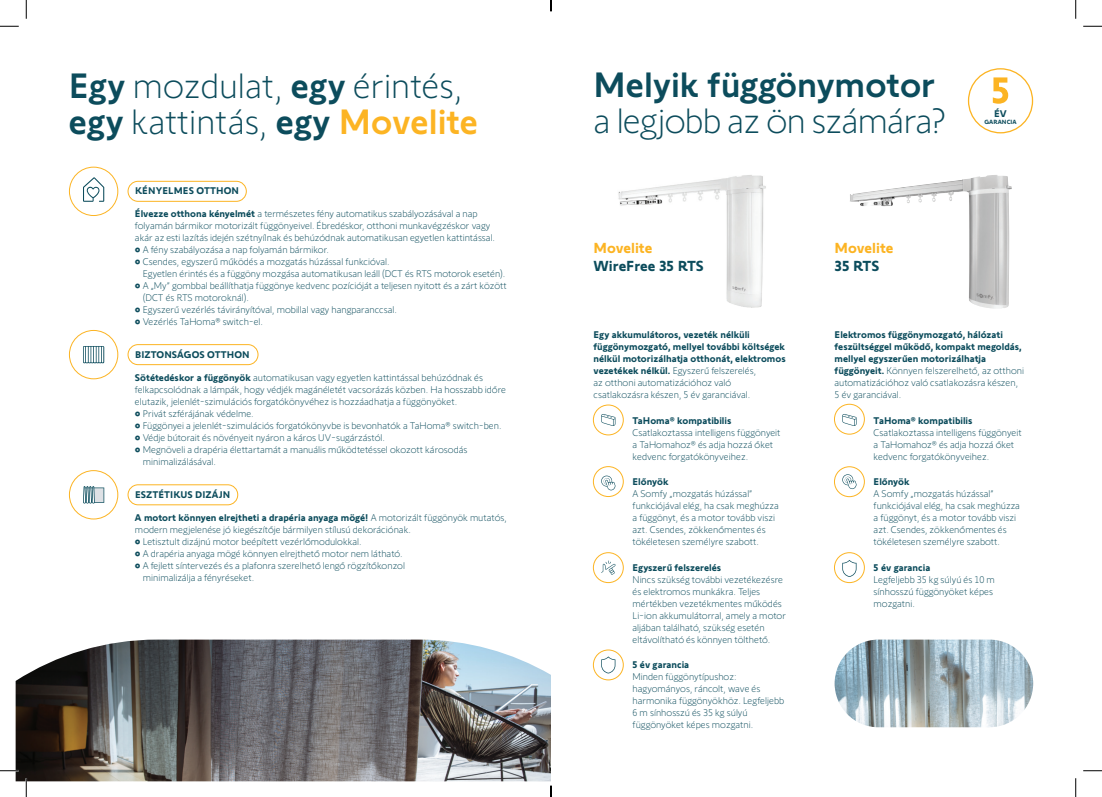
<style>
.page{position:relative;width:1102px;height:797px;background:#fff}
.page>*{position:absolute;margin:0;border:0;box-sizing:border-box;transform-origin:0 0}
.t1{font:300 36.25px/36.2px "Somfy Sans";color:#0c4c5c}
.t2{font:300 36.25px/36.2px "Somfy Sans";letter-spacing:-.02em;color:#0c4c5c}
.t3{font:700 15px/18px "Somfy Sans";color:#0c4c5c}
.t4{font:700 15px/18px "Somfy Sans";color:#fcb423}
.t5{font:300 10px/12px "Somfy Sans";color:#0c4c5c}
.t6{font:700 10px/12px "Somfy Sans";color:#0c4c5c}
.t7{font:700 6.25px "Somfy Sans";letter-spacing:.01em;color:#0c4c5c}
.s1{font-weight:500}
.s2{font-weight:500;color:#fcb423}
.s3{font-weight:700}
.s4{color:#fcb423}
.s5{color:#0c4c5c}
.s6{font-weight:300}
</style>
<div class="page">
<div style="left:127px;top:181px;width:120px;height:21px;border:1px solid #fcb423;border-radius:10px"></div>
<div style="left:127px;top:344px;width:131px;height:21px;border:1px solid #fcb423;border-radius:10px"></div>
<div style="left:127px;top:484px;width:111px;height:21px;border:1px solid #fcb423;border-radius:10px"></div>
<img style="left:16px;top:639px;width:535px;height:142px">
<div style="left:69px;top:167px;width:49px;height:49px;border:1px solid #fcb423;border-radius:50%"></div>
<div style="left:69px;top:330px;width:49px;height:49px;border:1px solid #fcb423;border-radius:50%"></div>
<div style="left:69px;top:470px;width:49px;height:49px;border:1px solid #fcb423;border-radius:50%"></div>
<img style="left:618px;top:175px;width:148px;height:133px">
<img style="left:850px;top:175px;width:147px;height:31px">
<div style="left:593px;top:466px;width:30px;height:31px;border:1px solid #fcb423;border-radius:50%"></div>
<svg style="left:601px;top:475px;width:14px;height:16px"></svg>
<div style="left:593px;top:552px;width:30px;height:31px;border:1px solid #fcb423;border-radius:50%"></div>
<svg style="left:601px;top:560px;width:14px;height:15px"></svg>
<div style="left:593px;top:404px;width:30px;height:31px;border:1px solid #fcb423;border-radius:50%"></div>
<svg style="left:601px;top:414px;width:14px;height:12px"></svg>
<div style="left:593px;top:649px;width:30px;height:31px;border:1px solid #fcb423;border-radius:50%"></div>
<svg style="left:601px;top:656px;width:14px;height:17px"></svg>
<div style="left:833px;top:466px;width:31px;height:31px;border:1px solid #fcb423;border-radius:50%"></div>
<svg style="left:842px;top:474px;width:14px;height:15px"></svg>
<div style="left:833px;top:404px;width:31px;height:30px;border:1px solid #fcb423;border-radius:50%"></div>
<svg style="left:842px;top:414px;width:14px;height:12px"></svg>
<div style="left:833px;top:552px;width:31px;height:31px;border:1px solid #fcb423;border-radius:50%"></div>
<svg style="left:842px;top:560px;width:14px;height:17px"></svg>
<div style="left:967px;top:68px;width:66px;height:65px;border:1px solid #fcb423;border-radius:50%"></div>
<svg style="left:992px;top:77px;width:16px;height:27px"></svg>
<svg style="left:83px;top:346px;width:21px;height:17px"></svg>
<svg style="left:83px;top:486px;width:21px;height:17px"></svg>
<svg style="left:83px;top:177px;width:21px;height:25px"></svg>
<img style="left:834px;top:639px;width:199px;height:88px;border-radius:44px">
<svg style="left:0;top:25px;width:19px;height:2px"></svg>
<svg style="left:1083px;top:25px;width:18px;height:2px"></svg>
<svg style="left:0;top:770px;width:19px;height:1px"></svg>
<svg style="left:1083px;top:770px;width:18px;height:1px"></svg>
<svg style="left:25px;top:0;width:2px;height:19px"></svg>
<svg style="left:25px;top:778px;width:2px;height:19px"></svg>
<svg style="left:1075px;top:0;width:1px;height:19px"></svg>
<svg style="left:1075px;top:778px;width:1px;height:19px"></svg>
<svg style="left:550px;top:785px;width:1px;height:12px"></svg>
<p class="t1" style="left:69px;top:64px;width:411px"><span class="s1">Egy</span> mozdulat, <span class="s1">egy</span> érintés, <span class="s1">egy</span> kattintás, <span class="s1">egy</span> <span class="s2">Movelite</span></p>
<p class="t6" style="left:135px;top:184px;width:106px">KÉNYELMES OTTHON</p>
<p class="t5" style="left:135px;top:207px;width:361px"><span class="s3">Élvezze otthona kényelmét</span> a természetes fény automatikus szabályozásával a nap folyamán bármikor motorizált függönyeivel. Ébredéskor, otthoni munkavégzéskor vagy akár az esti lazítás idején szétnyílnak és behúzódnak automatikusan egyetlen kattintással.</p>
<p class="t5" style="left:135px;top:243px;width:195px">• A fény szabályozása a nap folyamán bármikor.</p>
<p class="t5" style="left:143px;top:255px;width:364px;text-indent:-8px">• Csendes, egyszerű működés a mozgatás húzással funkcióval.<br>Egyetlen érintés és a függöny mozgása automatikusan leáll (DCT és RTS motorok esetén).</p>
<p class="t5" style="left:143px;top:279px;width:365px;text-indent:-8px">• A „My” gombbal beállíthatja függönye kedvenc pozícióját a teljesen nyitott és a zárt között (DCT és RTS motoroknál).</p>
<p class="t5" style="left:135px;top:303px;width:263px">• Egyszerű vezérlés távirányítóval, mobillal vagy hangparanccsal.</p>
<p class="t5" style="left:135px;top:315px;width:130px">• Vezérlés TaHoma® switch-el.</p>
<p class="t6" style="left:135px;top:348px;width:116px">BIZTONSÁGOS OTTHON</p>
<p class="t5" style="left:135px;top:370px;width:372px"><span class="s3">Sötétedéskor a függönyök</span> automatikusan vagy egyetlen kattintással behúzódnak és felkapcsolódnak a lámpák, hogy védjék magánéletét vacsorázás közben. Ha hosszabb időre elutazik, jelenlét-szimulációs forgatókönyvéhez is hozzáadhatja a függönyöket.</p>
<p class="t5" style="left:135px;top:406px;width:120px">• Privát szférájának védelme.</p>
<p class="t5" style="left:135px;top:418px;width:368px">• Függönyei a jelenlét-szimulációs forgatókönyvbe is bevonhatók a TaHoma® switch-ben.</p>
<p class="t5" style="left:135px;top:430px;width:251px">• Védje bútorait és növényeit nyáron a káros UV-sugárzástól.</p>
<p class="t5" style="left:143px;top:442px;width:326px;text-indent:-8px">• Megnöveli a drapéria élettartamát a manuális működtetéssel okozott károsodás minimalizálásával.</p>
<p class="t6" style="left:135px;top:487px;width:97px">ESZTÉTIKUS DIZÁJN</p>
<p class="t5" style="left:135px;top:510px;width:373px"><span class="s3">A motort könnyen elrejtheti a drapéria anyaga mögé!</span> A motorizált függönyök mutatós, modern megjelenése jó kiegészítője bármilyen stílusú dekorációnak.</p>
<p class="t5" style="left:135px;top:534px;width:228px">• Letisztult dizájnú motor beépített vezérlőmodulokkal.</p>
<p class="t5" style="left:135px;top:546px;width:269px">• A drapéria anyaga mögé könnyen elrejthető motor nem látható.</p>
<p class="t5" style="left:143px;top:558px;width:264px;text-indent:-8px">• A fejlett síntervezés és a plafonra szerelhető lengő rögzítőkonzol minimalizálja a fényréseket.</p>
<p class="t2" style="left:593px;top:63px;width:354px"><span class="s1">Melyik függönymotor </span>a legjobb az ön számára?</p>
<p class="t6" style="left:994px;top:106px;width:14px">ÉV</p>
<p class="t7" style="left:984px;top:116px;width:34px">GARANCIA</p>
<p class="t3" style="left:593px;top:237px;width:112px"><span class="s4">Movelite<br></span>WireFree 35 RTS</p>
<p class="t4" style="left:834px;top:237px;width:60px">Movelite<br><span class="s5">35 RTS</span></p>
<p class="t6" style="left:593px;top:327px;width:194px">Egy akkumulátoros, vezeték nélküli függönymozgató, mellyel további költségek nélkül motorizálhatja otthonát, elektromos vezetékek nélkül. <span class="s6">Egyszerű felszerelés,<br>az otthoni automatizációhoz való csatlakozásra készen, 5 év garanciával.</span></p>
<p class="t5" style="left:632px;top:413px;width:150px"><span class="s3">TaHoma® kompatibilis<br></span>Csatlakoztassa intelligens függönyeit a TaHomahoz® és adja hozzá őket kedvenc forgatókönyveihez.</p>
<p class="t5" style="left:632px;top:474px;width:148px"><span class="s3">Előnyök<br></span>A Somfy „mozgatás húzással” funkciójával elég, ha csak meghúzza a függönyt, és a motor tovább viszi azt. Csendes, zökkenőmentes és tökéletesen személyre szabott.</p>
<p class="t5" style="left:632px;top:560px;width:155px"><span class="s3">Egyszerű felszerelés<br></span>Nincs szükség további vezetékezésre és elektromos munkákra. Teljes mértékben vezetékmentes működés Li-ion akkumulátorral, amely a motor aljában található, szükség esetén eltávolítható és könnyen tölthető.</p>
<p class="t5" style="left:632px;top:657px;width:153px"><span class="s3">5 év garancia<br></span>Minden függönytípushoz: hagyományos, ráncolt, wave és harmonika függönyökhöz. Legfeljebb<br>6 m sínhosszú és 35 kg súlyú függönyöket képes mozgatni.</p>
<p class="t6" style="left:834px;top:327px;width:191px">Elektromos függönymozgató, hálózati feszültséggel működő, kompakt megoldás, mellyel egyszerűen motorizálhatja függönyeit. <span class="s6">Könnyen felszerelhető, az otthoni automatizációhoz való csatlakozásra készen, 5 év garanciával.</span></p>
<p class="t5" style="left:873px;top:413px;width:150px"><span class="s3">TaHoma® kompatibilis<br></span>Csatlakoztassa intelligens függönyeit a TaHomahoz® és adja hozzá őket kedvenc forgatókönyveihez.</p>
<p class="t5" style="left:873px;top:474px;width:148px"><span class="s3">Előnyök<br></span>A Somfy „mozgatás húzással” funkciójával elég, ha csak meghúzza a függönyt, és a motor tovább viszi azt. Csendes, zökkenőmentes és tökéletesen személyre szabott.</p>
<p class="t5" style="left:873px;top:560px;width:123px"><span class="s3">5 év garancia<br></span>Legfeljebb 35 kg súlyú és 10 m sínhosszú függönyöket képes mozgatni.</p>
</div>
